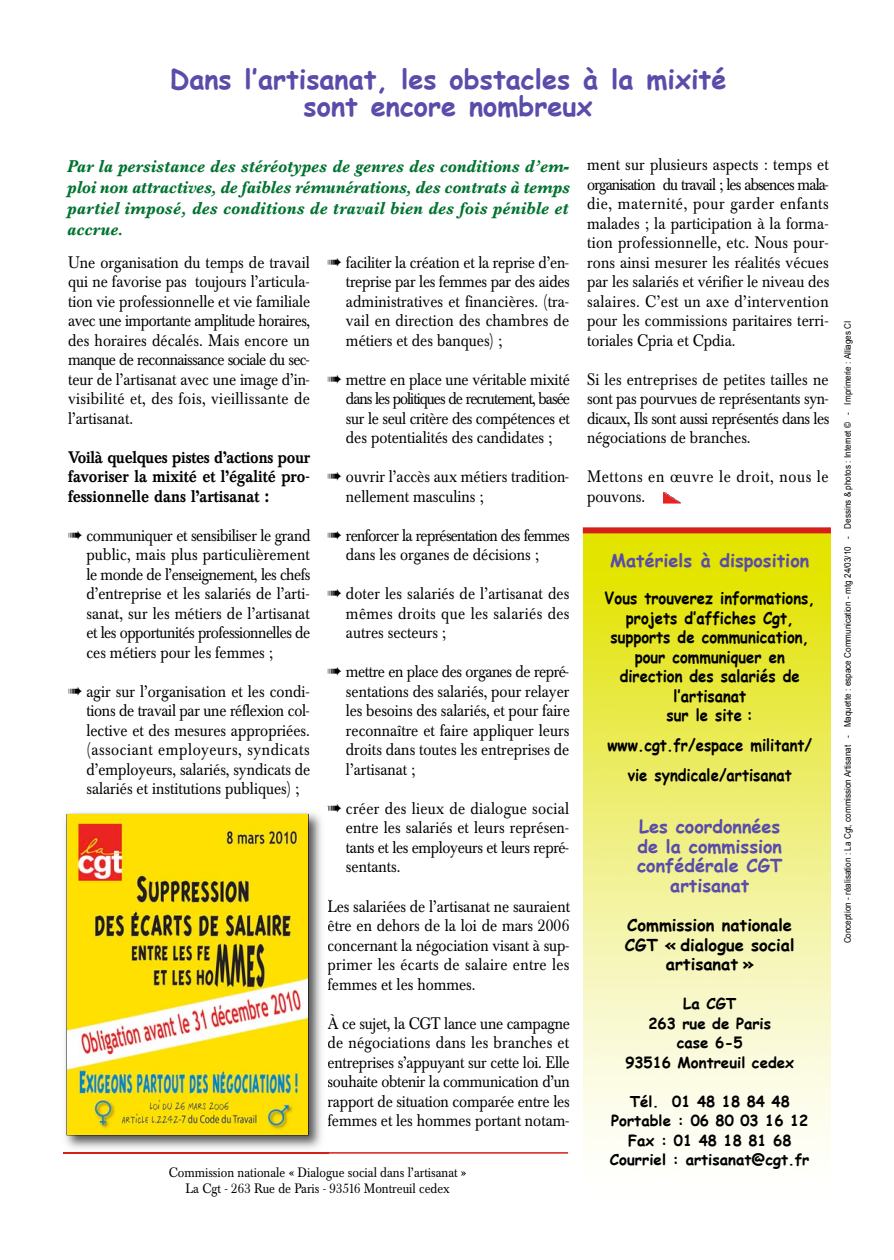
<style>
.page{position:relative;width:894px;height:1260px;background:#fff}
.page>*{position:absolute;margin:0;border:0;box-sizing:border-box;transform-origin:0 0}
.t1{font:700 27px/27px "Comic Sans MS";color:#594caa;text-align:center}
.t2{font:italic 700 18px/21px "Baskerville";letter-spacing:.01em;color:#007330;text-align:justify;scale:.9 1}
.t3{font:700 18px/19.5px "Comic Sans MS";color:#594caa;text-align:center}
.t4{font:16.5px/19.5px "Baskerville BE";color:#000;text-align:justify;scale:.9 1}
.t5{font:700 16.5px/19.5px "Comic Sans MS";color:#000;text-align:center;scale:.9 1}
.t6{font:500 16.5px/19.5px "Baskerville BE";color:#000;text-align:justify;scale:.9 1}
.t7{font:16.5px/19.5px "Baskerville BE";letter-spacing:-.045em;color:#000;scale:.9 1}
.t8{font:700 16.5px/19.5px "Comic Sans MS";color:#000;text-align:center}
.t9{font:16.5px/19.5px "Baskerville BE";letter-spacing:.04em;color:#000;scale:.9 1}
.t10{font:700 15px/19.5px "Comic Sans MS";color:#000;text-align:center}
.t11{font:13.5px/16.5px "Baskerville BE";color:#000;text-align:center;scale:.9 1}
.t12{font:9px "Arial";color:#000;scale:.9 1}
</style>
<div class="page">
<img style="left:583px;top:533px;width:247px;height:610px">
<div style="left:582px;top:527px;width:248px;height:6px;background:#d51f1b"></div>
<hr style="left:64px;top:1151px;width:503px;height:2px;background:#d51f1b">
<img style="left:63px;top:813px;width:265px;height:341px">
<img style="left:64px;top:1151px;width:264px;height:2px">
<svg style="left:327px;top:957px;width:2px;height:32px"></svg>
<svg style="left:327px;top:1013px;width:1px;height:15px"></svg>
<svg style="left:328px;top:1042px;width:1px;height:45px"></svg>
<img style="left:67px;top:814px;width:240px;height:320px">
<img style="left:663px;top:492px;width:17px;height:11px">
<h1 class="t1" style="left:170px;top:64px;width:558px">Dans l’artisanat, les obstacles à la mixité sont encore nombreux</h1>
<p class="t2" style="left:67px;top:156px;width:560px">Par la persistance des stéréotypes de genres des conditions d’em&shy;ploi non attractives, de faibles rémunérations, des contrats à temps partiel imposé, des conditions de travail bien des fois pénible et accrue.</p>
<p class="t4" style="left:587px;top:156px;width:270px">ment sur plusieurs aspects : temps et organisation du travail ; les absences mala&shy;die, maternité, pour garder enfants malades ; la participation à la forma&shy;tion professionnelle, etc. Nous pour&shy;rons ainsi mesurer les réalités vécues par les salariés et vérifier le niveau des salaires. C’est un axe d’intervention pour les commissions paritaires terri&shy;toriales Cpria et Cpdia.</p>
<p class="t4" style="left:587px;top:371px;width:270px">Si les entreprises de petites tailles ne sont pas pourvues de représentants syn&shy;dicaux, Ils sont aussi représentés dans les négociations de branches.</p>
<p class="t9" style="left:587px;top:468px;width:270px">Mettons en œuvre le droit, nous le pouvons.</p>
<p class="t4" style="left:68px;top:254px;width:271px">Une organisation du temps de travail qui ne favorise pas toujours l’articula&shy;tion vie professionnelle et vie familiale avec une importante amplitude horaires, des horaires décalés. Mais encore un manque de reconnaissance sociale du sec&shy;teur de l’artisanat avec une image d’in&shy;visibilité et, des fois, vieillissante de l’artisanat.</p>
<p class="t6" style="left:68px;top:449px;width:270px">Voilà quelques pistes d’actions pour favoriser la mixité et l’égalité pro&shy;fessionnelle dans l’artisanat :</p>
<p class="t4" style="left:86px;top:527px;width:250px;text-indent:-18px">➠ communiquer et sensibiliser le grand public, mais plus particulièrement le monde de l’enseignement, les chefs d’entreprise et les salariés de l’arti&shy;sanat, sur les métiers de l’artisanat et les opportunités professionnelles de ces métiers pour les femmes ;</p>
<p class="t4" style="left:86px;top:683px;width:250px;text-indent:-18px">➠ agir sur l’organisation et les condi&shy;tions de travail par une réflexion col&shy;lective et des mesures appropriées. (associant employeurs, syndicats d’employeurs, salariés, syndicats de salariés et institutions publiques) ;</p>
<p class="t4" style="left:346px;top:254px;width:250px;text-indent:-18px">➠ faciliter la création et la reprise d’en&shy;treprise par les femmes par des aides administratives et financières. (tra&shy;vail en direction des chambres de métiers et des banques) ;</p>
<p class="t4" style="left:346px;top:371px;width:250px;text-indent:-18px">➠ mettre en place une véritable mixité dans les politiques de recrutement, basée sur le seul critère des compétences et des potentialités des candidates ;</p>
<p class="t4" style="left:346px;top:468px;width:249px;text-indent:-18px">➠ ouvrir l’accès aux métiers tradition&shy;nellement masculins ;</p>
<p class="t7" style="left:346px;top:527px;width:250px;text-indent:-18px">➠ renforcer la représentation des femmes dans les organes de décisions ;</p>
<p class="t4" style="left:346px;top:585px;width:250px;text-indent:-18px">➠ doter les salariés de l’artisanat des mêmes droits que les salariés des autres secteurs ;</p>
<p class="t4" style="left:346px;top:663px;width:250px;text-indent:-18px">➠ mettre en place des organes de repré&shy;sentations des salariés, pour relayer les besoins des salariés, et pour faire reconnaître et faire appliquer leurs droits dans toutes les entreprises de l’artisanat ;</p>
<p class="t4" style="left:346px;top:800px;width:249px;text-indent:-18px">➠ créer des lieux de dialogue social entre les salariés et leurs représen&shy;tants et les employeurs et leurs repré&shy;sentants.</p>
<p class="t4" style="left:327px;top:897px;width:271px">Les salariées de l’artisanat ne sauraient être en dehors de la loi de mars 2006 concernant la négociation visant à sup&shy;primer les écarts de salaire entre les femmes et les hommes.</p>
<p class="t4" style="left:327px;top:1014px;width:270px">À ce sujet, la CGT lance une campagne de négociations dans les branches et entreprises s’appuyant sur cette loi. Elle souhaite obtenir la communication d’un rapport de situation comparée entre les femmes et les hommes portant notam-</p>
<p class="t3" style="left:610px;top:549px;width:200px">Matériels à disposition</p>
<p class="t5" style="left:604px;top:587px;width:235px">Vous trouverez informations, projets d’affiches Cgt, supports de communication, pour communiquer en direction des salariés de l’artisanat<br>sur le site :</p>
<p class="t5" style="left:607px;top:729px;width:229px;line-height:30px">www.cgt.fr/espace militant/ vie syndicale/artisanat</p>
<p class="t3" style="left:636px;top:816px;width:147px">Les coordonnées de la commission confédérale CGT artisanat</p>
<p class="t8" style="left:624px;top:914px;width:171px">Commission nationale<br>CGT « dialogue social artisanat »</p>
<p class="t10" style="left:625px;top:993px;width:170px">La CGT<br>263 rue de Paris<br>case 6-5<br>93516 Montreuil cedex</p>
<p class="t10" style="left:609px;top:1090px;width:201px">Tél. 01 48 18 84 48<br>Portable : 06 80 03 16 12<br>Fax : 01 48 18 81 68<br>Courriel : artisanat@cgt.fr</p>
<p class="t11" style="left:169px;top:1165px;width:332px">Commission nationale « Dialogue social dans l’artisanat »<br>La Cgt - 263 Rue de Paris - 93516 Montreuil cedex</p>
<p class="t12" style="left:842px;top:943px;width:693px;rotate:-90deg">Conception - réalisation : La Cgt, commission Artisanat - Maquette : espace Communication - mtg 24/03/10 - Dessins &amp; photos : Internet © - Imprimerie : Alliages CI</p>
</div>
